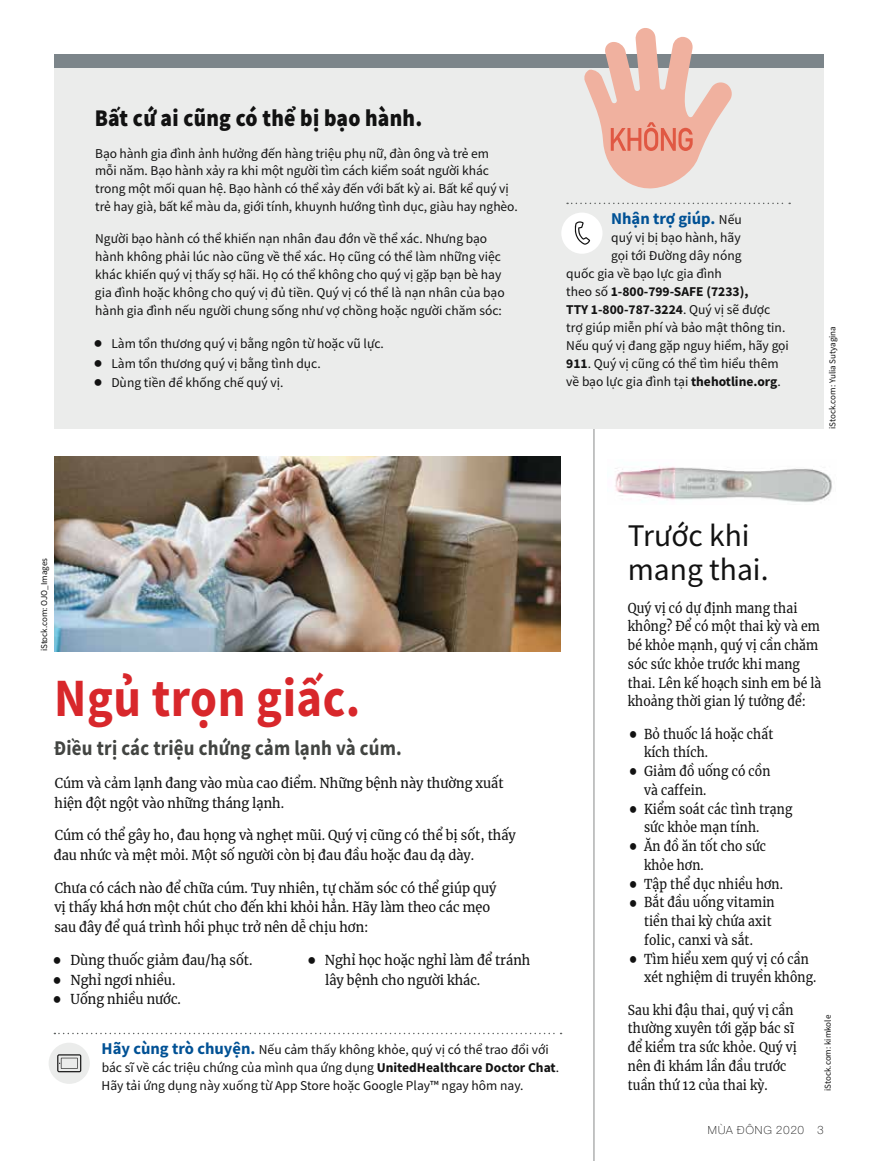
<style>
.page{position:relative;width:878px;height:1161px;background:#fff}
.page>*{position:absolute;margin:0;border:0;box-sizing:border-box;transform-origin:0 0}
.t1{font:700 54px "Source Sans Pro";letter-spacing:.01em;color:#d8272b;scale:.9 1}
.t2{font:31.5px/34.5px "Source Sans Pro";color:#121212}
.t3{font:900 24px "Source Sans Pro";letter-spacing:.01em;color:#121212;scale:.9 1}
.t4{font:700 21px "Source Sans Pro";letter-spacing:.01em;color:#424441;scale:.9 1}
.t5{font:700 16.5px "Source Sans Pro";color:#005195}
.t6{font:13.5px/18px "Source Sans Pro";color:#121212}
.t7{font:13.5px/18.8px "Merriweather";letter-spacing:.01em;color:#121212;scale:.9 1}
.t8{font:13.5px/19.5px "Merriweather";letter-spacing:.01em;color:#121212;scale:.95 1}
.t9{font:700 13.5px "Source Sans Pro";color:#121212}
.t10{font:300 12px "UHC Sans";letter-spacing:.04em;color:#121212}
.t11{font:9px "Source Sans Pro";color:#121212}
.s1{font-weight:400;font-size:13.5px;color:#121212}
.s2{font-weight:400}
.s3{font-weight:700}
.s4{font-weight:700;font-size:16.5px;color:#005195}
</style>
<div class="page">
<img style="left:615px;top:466px;width:217px;height:36px">
<svg style="left:54px;top:1033px;width:507px;height:1px"></svg>
<div style="left:49px;top:1043px;width:41px;height:41px;background:#ebeceb;border-radius:50%"></div>
<svg style="left:57px;top:1054px;width:24px;height:18px"></svg>
<div style="left:54px;top:54px;width:770px;height:375px;background:#ebeceb"></div>
<div style="left:54px;top:54px;width:770px;height:14px;background:#7c858a"></div>
<svg style="left:567px;top:203px;width:223px;height:1px"></svg>
<div style="left:561px;top:213px;width:41px;height:41px;background:#fff;border-radius:50%"></div>
<svg style="left:574px;top:221px;width:16px;height:24px"></svg>
<hr style="left:593px;top:429px;width:1px;height:732px;background:#888a8a">
<img style="left:54px;top:456px;width:507px;height:195px">
<svg style="left:584px;top:28px;width:148px;height:161px"></svg>
<h3 class="t3" style="left:95px;top:101px;width:365px">Bất cứ ai cũng có thể bị bạo hành.</h3>
<p class="t6" style="left:95px;top:144px;width:424px">Bạo hành gia đình ảnh hưởng đến hàng triệu phụ nữ, đàn ông và trẻ em<br>mỗi năm. Bạo hành xảy ra khi một người tìm cách kiểm soát người khác trong một mối quan hệ. Bạo hành có thể xảy đến với bất kỳ ai. Bất kể quý vị trẻ hay già, bất kể màu da, giới tính, khuynh hướng tình dục, giàu hay nghèo.</p>
<p class="t6" style="left:95px;top:229px;width:411px">Người bạo hành có thể khiến nạn nhân đau đớn về thể xác. Nhưng bạo hành không phải lúc nào cũng về thể xác. Họ cũng có thể làm những việc khác khiến quý vị thấy sợ hãi. Họ có thể không cho quý vị gặp bạn bè hay gia đình hoặc không cho quý vị đủ tiền. Quý vị có thể là nạn nhân của bạo hành gia đình nếu người chung sống như vợ chồng hoặc người chăm sóc:</p>
<p class="t6" style="left:111px;top:334px;width:274px;line-height:19.5px">Làm tổn thương quý vị bằng ngôn từ hoặc vũ lực.<br>Làm tổn thương quý vị bằng tình dục.<br>Dùng tiền để khống chế quý vị.</p>
<p class="t5" style="left:611px;top:208px;width:132px">Nhận trợ giúp. <span class="s1">Nếu</span></p>
<p class="t6" style="left:611px;top:229px;width:131px">quý vị bị bạo hành, hãy</p>
<p class="t6" style="left:611px;top:247px;width:132px">gọi tới Đường dây nóng</p>
<p class="t6" style="left:566px;top:265px;width:157px">quốc gia về bạo lực gia đình</p>
<p class="t9" style="left:566px;top:283px;width:183px"><span class="s2">theo số</span> 1-800-799-SAFE (7233),</p>
<p class="t9" style="left:566px;top:301px;width:205px">TTY 1-800-787-3224<span class="s2">. Quý vị sẽ được</span></p>
<p class="t6" style="left:566px;top:319px;width:220px">trợ giúp miễn phí và bảo mật thông tin.</p>
<p class="t6" style="left:566px;top:337px;width:224px">Nếu quý vị đang gặp nguy hiểm, hãy gọi</p>
<p class="t6" style="left:566px;top:355px;width:214px"><span class="s3">911</span>. Quý vị cũng có thể tìm hiểu thêm</p>
<p class="t6" style="left:566px;top:373px;width:216px">về bạo lực gia đình tại <span class="s3">thehotline.org</span>.</p>
<p class="t11" style="left:826px;top:429px;width:104px;rotate:-90deg">iStock.com: Yulia Sutyagina</p>
<p class="t11" style="left:39px;top:651px;width:95px;rotate:-90deg">iStock.com: OJO_Images</p>
<h1 class="t1" style="left:54px;top:662px;width:342px">Ngủ trọn giấc.</h1>
<h3 class="t4" style="left:54px;top:734px;width:388px">Điều trị các triệu chứng cảm lạnh và cúm.</h3>
<p class="t8" style="left:55px;top:773px;width:474px">Cúm và cảm lạnh đang vào mùa cao điểm. Những bệnh này thường xuất hiện đột ngột vào những tháng lạnh.</p>
<p class="t8" style="left:54px;top:825px;width:488px">Cúm có thể gây ho, đau họng và nghẹt mũi. Quý vị cũng có thể bị sốt, thấy đau nhức và mệt mỏi. Một số người còn bị đau đầu hoặc đau dạ dày.</p>
<p class="t8" style="left:54px;top:878px;width:467px">Chưa có cách nào để chữa cúm. Tuy nhiên, tự chăm sóc có thể giúp quý vị thấy khá hơn một chút cho đến khi khỏi hẳn. Hãy làm theo các mẹo sau đây để quá trình hồi phục trở nên dễ chịu hơn:</p>
<p class="t8" style="left:70px;top:950px;width:193px">Dùng thuốc giảm đau/hạ sốt.<br>Nghỉ ngơi nhiều.<br>Uống nhiều nước.</p>
<p class="t8" style="left:325px;top:950px;width:218px">Nghỉ học hoặc nghỉ làm để tránh lây bệnh cho người khác.</p>
<p class="t6" style="left:102px;top:1041px;width:459px"><span class="s4">Hãy cùng trò chuyện.</span> Nếu cảm thấy không khỏe, quý vị có thể trao đổi với bác sĩ về các triệu chứng của mình qua ứng dụng <span class="s3">UnitedHealthcare Doctor Chat</span>.<br>Hãy tải ứng dụng này xuống từ App Store hoặc Google Play™ ngay hôm nay.</p>
<h2 class="t2" style="left:627px;top:518px;width:142px">Trước khi mang thai.</h2>
<p class="t7" style="left:627px;top:598px;width:216px">Quý vị có dự định mang thai không? Để có một thai kỳ và em bé khỏe mạnh, quý vị cần chăm sóc sức khỏe trước khi mang thai. Lên kế hoạch sinh em bé là khoảng thời gian lý tưởng để:</p>
<p class="t7" style="left:644px;top:724px;width:193px">Bỏ thuốc lá hoặc chất<br>kích thích.<br>Giảm đồ uống có cồn<br>và caffein.<br>Kiểm soát các tình trạng<br>sức khỏe mạn tính.<br>Ăn đồ ăn tốt cho sức<br>khỏe hơn.<br>Tập thể dục nhiều hơn.<br>Bắt đầu uống vitamin<br>tiền thai kỳ chứa axit<br>folic, canxi và sắt.<br>Tìm hiểu xem quý vị có cần xét nghiệm di truyền không.</p>
<p class="t7" style="left:627px;top:1000px;width:189px">Sau khi đậu thai, quý vị cần thường xuyên tới gặp bác sĩ để kiểm tra sức khỏe. Quý vị nên đi khám lần đầu trước tuần thứ 12 của thai kỳ.</p>
<p class="t11" style="left:822px;top:1091px;width:77px;rotate:-90deg">iStock.com: kimkole</p>
<p class="t10" style="left:707px;top:1122px;width:118px">MÙA ĐÔNG 2020 3</p>
</div>
